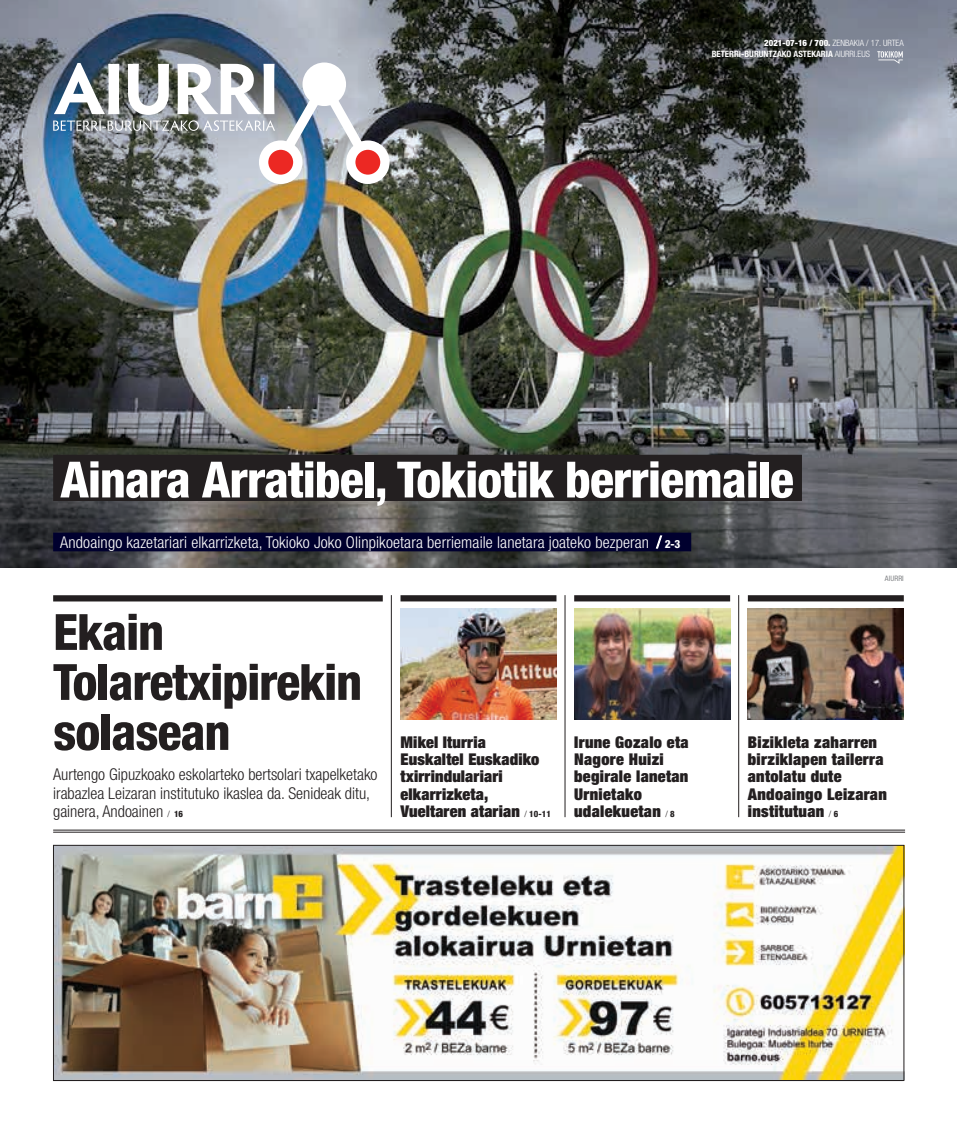
<style>
.page{position:relative;width:957px;height:1134px;background:#fff}
.page>*{position:absolute;margin:0;border:0;box-sizing:border-box;transform-origin:0 0}
.t1{font:800 condensed 50px "Helvetica Neue";letter-spacing:-.02em;color:#fff}
.t2{font:800 condensed 50px/50px "Helvetica Neue";letter-spacing:-.02em;color:#231f20}
.t3{font:900 expanded 16.25px/17.2px "Helvetica Neue";letter-spacing:.02em;color:#231f20}
.t4{font:300 condensed 16.25px/18.8px "Helvetica Neue";color:#231f20}
.t5{font:300 condensed 16.25px "Helvetica Neue";letter-spacing:.01em;color:#fff}
.t6{font:300 condensed 8.75px/11.2px "Helvetica Neue";color:#fff}
.t7{font:condensed 7.5px "Helvetica Neue";letter-spacing:.01em;color:#808285}
.s1{font-weight:900}
.s2{font-weight:700}
.s3{font-weight:800;font-size:11.25px}
.s4{font-size:8.75px}
.s5{font-weight:800;font-size:8.75px}
.s6{font-weight:300;font-stretch:condensed;font-size:8.75px}
.s7{font-weight:800;font-stretch:condensed;font-size:8.75px}
</style>
<div class="page">
<img style="left:0;top:0;width:957px;height:567px">
<svg style="left:877px;top:51px;width:25px;height:13px"></svg>
<hr style="left:53px;top:830px;width:852px;height:1px;background:#231f20">
<hr style="left:53px;top:832px;width:852px;height:1px;background:#231f20">
<div style="left:53px;top:455px;width:749px;height:46px;background:#231f20"></div>
<div style="left:53px;top:533px;width:638px;height:18px;background:#00002e"></div>
<svg style="left:655px;top:535px;width:8px;height:14px"></svg>
<hr style="left:391px;top:595px;width:1px;height:222px;background:#231f20">
<hr style="left:565px;top:595px;width:1px;height:222px;background:#231f20">
<hr style="left:738px;top:595px;width:1px;height:222px;background:#231f20">
<div style="left:53px;top:595px;width:330px;height:6px;background:#231f20"></div>
<div style="left:574px;top:595px;width:156px;height:6px;background:#231f20"></div>
<div style="left:748px;top:595px;width:156px;height:6px;background:#231f20"></div>
<div style="left:400px;top:595px;width:156px;height:6px;background:#231f20"></div>
<img style="left:574px;top:609px;width:156px;height:111px">
<img style="left:748px;top:609px;width:156px;height:111px">
<img style="left:400px;top:609px;width:156px;height:111px">
<img style="left:55px;top:847px;width:847px;height:232px">
<hr style="left:53px;top:1080px;width:849px;height:1px;background:#231f20">
<img style="left:53px;top:63px;width:327px;height:112px">
<svg style="left:351px;top:145px;width:34px;height:34px"></svg>
<div style="left:346px;top:140px;width:44px;height:44px;border:9px solid #fff;border-radius:50%"></div>
<svg style="left:264px;top:145px;width:34px;height:34px"></svg>
<div style="left:259px;top:140px;width:43px;height:44px;border:9px solid #fff;border-radius:50%"></div>
<div style="left:302px;top:62px;width:44px;height:44px;background:#fff;border-radius:50%"></div>
<p class="t6" style="left:711px;top:37px;width:193px;text-indent:53px"><span class="s1">2021-07-16 / 700.</span> zenbakia / 17. urtea<br><span class="s2">BETERRI-BURUNTZAKO ASTEKARIA</span> aiurri.eus</p>
<h1 class="t1" style="left:60px;top:449px;width:735px">Ainara Arratibel, Tokiotik berriemaile</h1>
<p class="t5" style="left:60px;top:533px;width:622px">Andoaingo kazetariari elkarrizketa, Tokioko Joko Olinpikoetara berriemaile lanetara joateko bezperan <span class="s3">2-3</span></p>
<p class="t7" style="left:885px;top:574px;width:20px">AIURRI</p>
<h1 class="t2" style="left:53px;top:606px;width:310px">Ekain<br>Tolaretxipirekin solasean</h1>
<p class="t4" style="left:53px;top:764px;width:326px">Aurtengo Gipuzkoako eskolarteko bertsolari txapelketako irabazlea Leizaran institutuko ikaslea da. Senideak ditu, gainera, Andoainen <span class="s4">/</span> <span class="s5">16</span></p>
<p class="t3" style="left:400px;top:733px;width:152px">Mikel Iturria<br>Euskaltel Euskadiko txirrindulariari elkarrizketa,<br>Vueltaren atarian <span class="s6">/</span> <span class="s7">10-11</span></p>
<p class="t3" style="left:574px;top:733px;width:116px">Irune Gozalo eta<br>Nagore Huizi begirale lanetan<br>Urnietako udalekuetan <span class="s6">/</span> <span class="s7">8</span></p>
<p class="t3" style="left:748px;top:733px;width:140px">Bizikleta zaharren birziklapen tailerra antolatu dute<br>Andoaingo Leizaran institutuan <span class="s6">/</span> <span class="s7">6</span></p>
</div>
